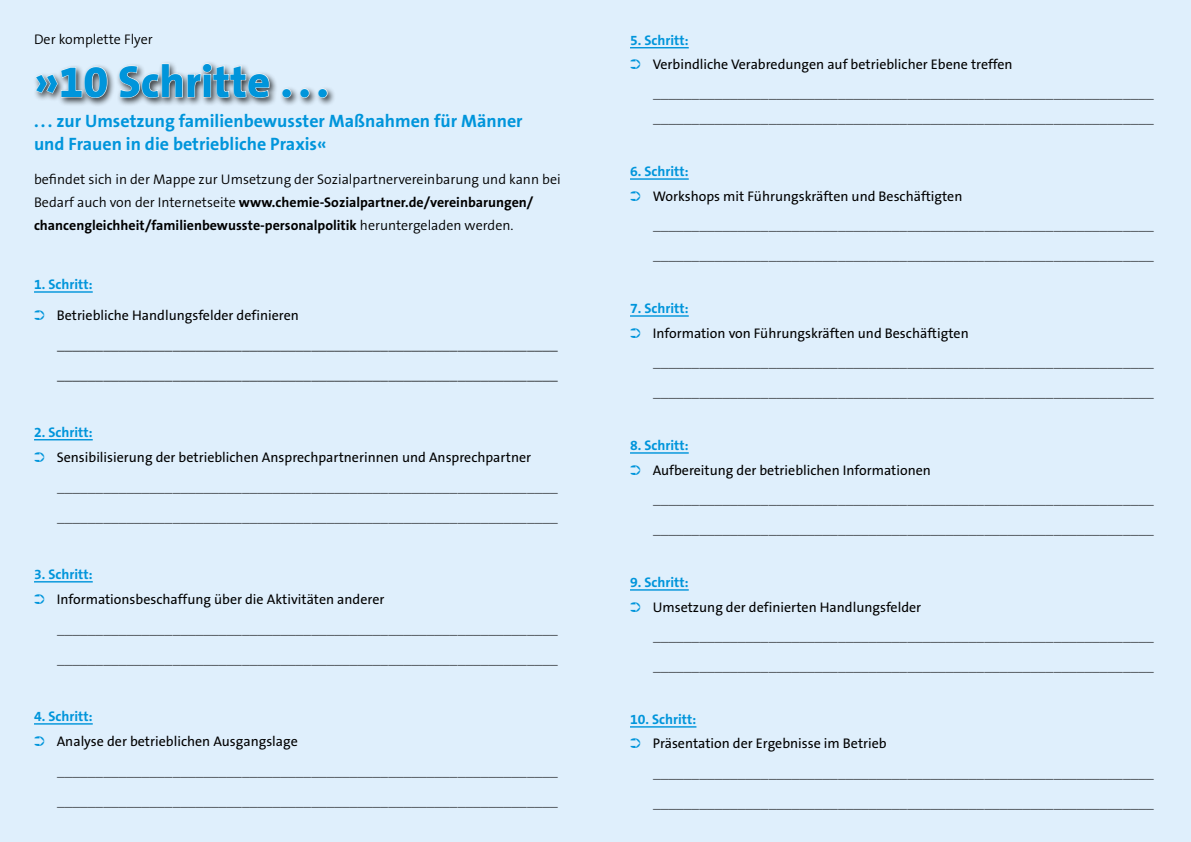
<style>
.page{position:relative;width:1191px;height:842px;background:#dfeffc}
.page>*{position:absolute;margin:0;border:0;box-sizing:border-box;transform-origin:0 0}
.t1{font:800 45px "The Sans B8";color:#0095db}
.t2{font:700 18px/23px "The Sans B7";color:#0095db}
.t3{font:200 14px/30px "The Sans B2";color:#000}
.t4{font:14px "The Sans B5 Plain";color:#000}
.t5{font:700 14px/23px "The Sans B7";color:#000}
.t6{font:300 14px/30.6px "The Sans B3";color:#000}
.t7{font:700 14px "The Sans B7";color:#0095db}
.t8{font:300 14px "The Sans B4";color:#000}
.s1{font-family:"The Sans B4";font-weight:300}
.s2{color:#0095db}
</style>
<div class="page">
<hr style="left:34px;top:291px;width:59px;height:2px;background:#0095db">
<hr style="left:34px;top:439px;width:59px;height:1px;background:#0095db">
<hr style="left:34px;top:581px;width:59px;height:1px;background:#0095db">
<hr style="left:34px;top:723px;width:59px;height:2px;background:#0095db">
<div style="left:33px;top:61px;width:303px;height:46px;background:#000;opacity:.75"></div>
<svg style="left:35px;top:66px;width:73px;height:32px"></svg>
<svg style="left:119px;top:63px;width:151px;height:35px"></svg>
<div style="left:282px;top:88px;width:9px;height:10px;border:1px solid #fff;border-radius:50%"></div>
<div style="left:300px;top:88px;width:9px;height:10px;border:1px solid #fff;border-radius:50%"></div>
<div style="left:318px;top:88px;width:10px;height:10px;border:1px solid #fff;border-radius:50%"></div>
<hr style="left:630px;top:47px;width:59px;height:1px;background:#0095db">
<hr style="left:630px;top:178px;width:59px;height:2px;background:#0095db">
<hr style="left:630px;top:315px;width:59px;height:2px;background:#0095db">
<hr style="left:630px;top:452px;width:59px;height:2px;background:#0095db">
<hr style="left:630px;top:589px;width:59px;height:2px;background:#0095db">
<hr style="left:630px;top:726px;width:66px;height:2px;background:#0095db">
<p class="t8" style="left:34px;top:32px;width:120px">Der komplette Flyer</p>
<h1 class="t1" style="left:34px;top:58px;width:296px">»10 Schritte ...</h1>
<p class="t2" style="left:34px;top:110px;width:490px">... zur Umsetzung familienbewusster Maßnahmen für Männer und Frauen in die betriebliche Praxis«</p>
<p class="t8" style="left:34px;top:172px;width:528px">befindet sich in der Mappe zur Umsetzung der Sozialpartnervereinbarung und kann bei</p>
<p class="t5" style="left:34px;top:191px;width:501px"><span class="s1">Bedarf auch von der Internetseite</span> www.chemie-Sozialpartner.de/vereinbarungen/ chancengleichheit/familienbewusste-personalpolitik <span class="s1">heruntergeladen werden.</span></p>
<p class="t7" style="left:34px;top:277px;width:60px">1. Schritt:</p>
<p class="t4" style="left:34px;top:308px;width:266px"><span class="s2">➲</span> Betriebliche Handlungsfelder definieren</p>
<p class="t6" style="left:57px;top:328px;width:502px">_________________________________________________________________ _________________________________________________________________</p>
<p class="t7" style="left:34px;top:425px;width:60px">2. Schritt:</p>
<p class="t4" style="left:34px;top:450px;width:498px"><span class="s2">➲</span> Sensibilisierung der betrieblichen Ansprechpartnerinnen und Ansprechpartner</p>
<p class="t3" style="left:57px;top:470px;width:502px;line-height:30.6px">_________________________________________________________________ _________________________________________________________________</p>
<p class="t7" style="left:34px;top:567px;width:60px">3. Schritt:</p>
<p class="t4" style="left:34px;top:592px;width:352px"><span class="s2">➲</span> Informationsbeschaffung über die Aktivitäten anderer</p>
<p class="t3" style="left:57px;top:612px;width:502px;line-height:30.6px">_________________________________________________________________ _________________________________________________________________</p>
<p class="t7" style="left:34px;top:709px;width:60px">4. Schritt:</p>
<p class="t4" style="left:34px;top:734px;width:265px"><span class="s2">➲</span> Analyse der betrieblichen Ausgangslage</p>
<p class="t3" style="left:57px;top:754px;width:502px;line-height:30.6px">_________________________________________________________________ _________________________________________________________________</p>
<p class="t7" style="left:630px;top:33px;width:60px">5. Schritt:</p>
<p class="t4" style="left:630px;top:57px;width:384px"><span class="s2">➲</span> Verbindliche Verabredungen auf betrieblicher Ebene treffen</p>
<p class="t3" style="left:653px;top:80px;width:502px;line-height:24.3px">_________________________________________________________________ _________________________________________________________________</p>
<p class="t7" style="left:630px;top:164px;width:60px">6. Schritt:</p>
<p class="t4" style="left:630px;top:189px;width:334px"><span class="s2">➲</span> Workshops mit Führungskräften und Beschäftigten</p>
<p class="t3" style="left:653px;top:209px;width:502px">_________________________________________________________________ _________________________________________________________________</p>
<p class="t7" style="left:630px;top:301px;width:60px">7. Schritt:</p>
<p class="t4" style="left:630px;top:326px;width:340px"><span class="s2">➲</span> Information von Führungskräften und Beschäftigten</p>
<p class="t3" style="left:653px;top:346px;width:502px">_________________________________________________________________ _________________________________________________________________</p>
<p class="t7" style="left:630px;top:438px;width:60px">8. Schritt:</p>
<p class="t4" style="left:630px;top:462px;width:302px"><span class="s2">➲</span> Aufbereitung der betrieblichen Informationen</p>
<p class="t3" style="left:653px;top:483px;width:502px">_________________________________________________________________ _________________________________________________________________</p>
<p class="t7" style="left:630px;top:575px;width:60px">9. Schritt:</p>
<p class="t4" style="left:630px;top:599px;width:293px"><span class="s2">➲</span> Umsetzung der definierten Handlungsfelder</p>
<p class="t3" style="left:653px;top:619px;width:502px">_________________________________________________________________ _________________________________________________________________</p>
<p class="t7" style="left:630px;top:712px;width:68px">10. Schritt:</p>
<p class="t4" style="left:630px;top:736px;width:258px"><span class="s2">➲</span> Präsentation der Ergebnisse im Betrieb</p>
<p class="t3" style="left:653px;top:756px;width:502px">_________________________________________________________________ _________________________________________________________________</p>
</div>
